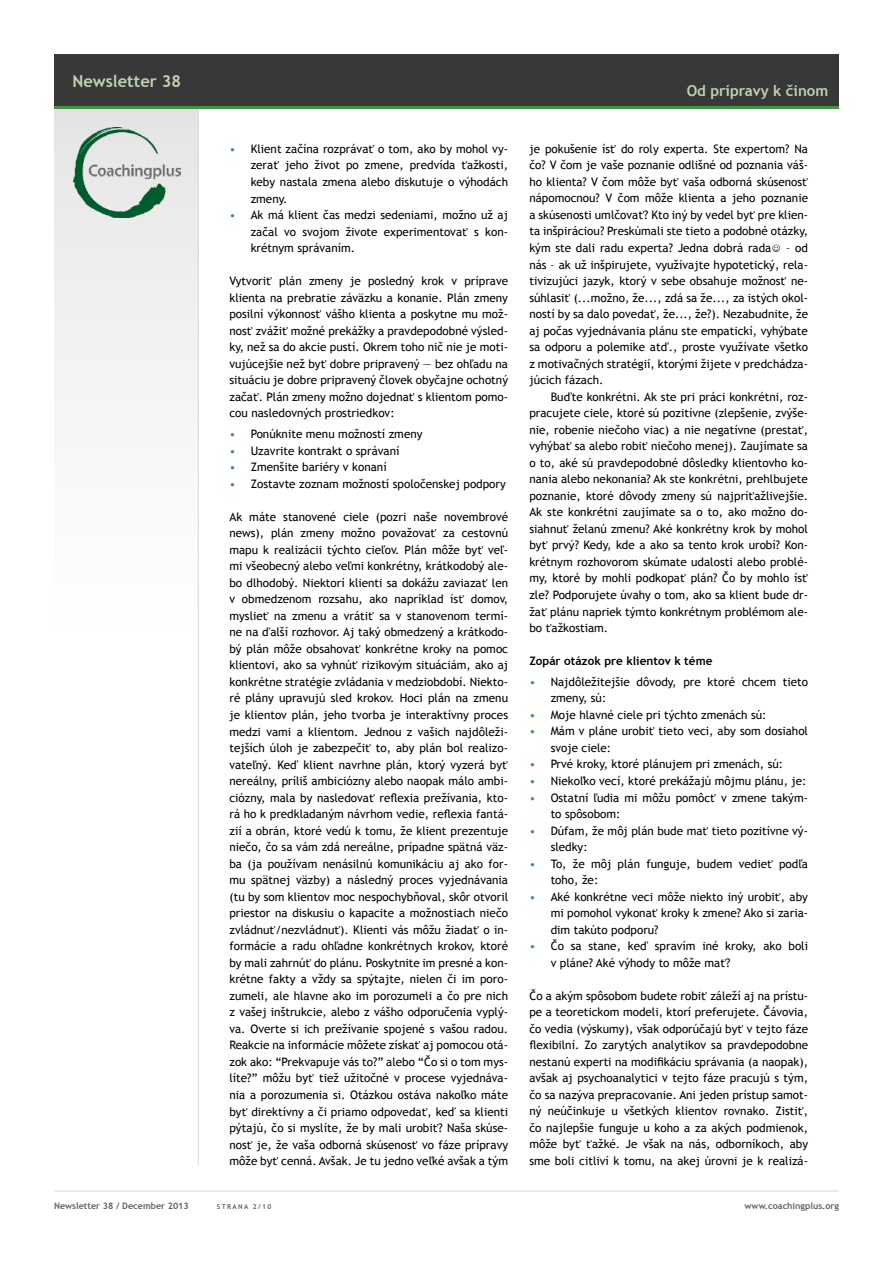
<style>
.page{position:relative;width:893px;height:1263px;background:#fff}
.page>*{position:absolute;margin:0;border:0;box-sizing:border-box;transform-origin:0 0}
.t1{font:700 16.5px "Trebuchet MS";color:#c0d2b0}
.t2{font:700 15px "Trebuchet MS";color:#c0d2b0}
.t3{font:11.7px/16.5px "Trebuchet MS";color:#000;text-align:justify}
.t4{font:700 11.7px "Trebuchet MS";color:#000}
.t5{font:700 9px "Trebuchet MS";color:#636362}
.t6{font:700 6.75px "Trebuchet MS";letter-spacing:.2em;color:#636362}
.s1{color:#449542}
</style>
<div class="page">
<div style="left:54px;top:106px;width:145px;height:525px;background:linear-gradient(to bottom,#e5e5e5,#fff)"></div>
<hr style="left:54px;top:1191px;width:785px;height:1px;background:#dadad9">
<hr style="left:198px;top:108px;width:1px;height:1057px;background:#dadad9">
<div style="left:54px;top:54px;width:785px;height:53px;background:#383838"></div>
<hr style="left:54px;top:106px;width:785px;height:3px;background:#449542">
<img style="left:74px;top:127px;width:106px;height:91px">
<h1 class="t1" style="left:72px;top:70px;width:110px">Newsletter 38</h1>
<p class="t3" style="left:251px;top:141px;width:259px;text-indent:-21px"><span class="s1">•</span> Klient začína rozprávať o tom, ako by mohol vy&shy;zerať jeho život po zmene, predvída ťažkosti, keby nastala zmena alebo diskutuje o výhodách zmeny.</p>
<p class="t3" style="left:251px;top:207px;width:259px;text-indent:-21px"><span class="s1">•</span> Ak má klient čas medzi sedeniami, možno už aj začal vo svojom živote experimentovať s kon&shy;krétnym správaním.</p>
<p class="t3" style="left:229px;top:273px;width:280px">Vytvoriť plán zmeny je posledný krok v príprave klienta na prebratie záväzku a konanie. Plán zmeny posilní výkonnosť vášho klienta a poskytne mu mož&shy;nosť zvážiť možné prekážky a pravdepodobné výsled&shy;ky, než sa do akcie pustí. Okrem toho nič nie je moti&shy;vujúcejšie než byť dobre pripravený — bez ohľadu na situáciu je dobre pripravený človek obyčajne ochotný začať. Plán zmeny možno dojednať s klientom pomo&shy;cou nasledovných prostriedkov:</p>
<p class="t3" style="left:229px;top:426px;width:195px"><span class="s1">•</span> Ponúknite menu možností zmeny</p>
<p class="t3" style="left:229px;top:442px;width:171px"><span class="s1">•</span> Uzavrite kontrakt o správaní</p>
<p class="t3" style="left:229px;top:459px;width:159px"><span class="s1">•</span> Zmenšite bariéry v konaní</p>
<p class="t3" style="left:229px;top:475px;width:278px"><span class="s1">•</span> Zostavte zoznam možností spoločenskej podpory</p>
<p class="t3" style="left:229px;top:508px;width:280px">Ak máte stanovené ciele (pozri naše novembrové news), plán zmeny možno považovať za cestovnú mapu k realizácii týchto cieľov. Plán môže byť veľ&shy;mi všeobecný alebo veľmi konkrétny, krátkodobý ale&shy;bo dlhodobý. Niektorí klienti sa dokážu zaviazať len v obmedzenom rozsahu, ako napríklad ísť domov, myslieť na zmenu a vrátiť sa v stanovenom termí&shy;ne na ďalší rozhovor. Aj taký obmedzený a krátkodo&shy;bý plán môže obsahovať konkrétne kroky na pomoc klientovi, ako sa vyhnúť rizikovým situáciám, ako aj konkrétne stratégie zvládania v medziobdobí. Niekto&shy;ré plány upravujú sled krokov. Hoci plán na zmenu je klientov plán, jeho tvorba je interaktívny proces medzi vami a klientom. Jednou z vašich najdôleži&shy;tejších úloh je zabezpečiť to, aby plán bol realizo&shy;vateľný. Keď klient navrhne plán, ktorý vyzerá byť nereálny, príliš ambiciózny alebo naopak málo ambi&shy;ciózny, mala by nasledovať reflexia prežívania, kto&shy;rá ho k predkladaným návrhom vedie, reflexia fantá&shy;zií a obrán, ktoré vedú k tomu, že klient prezentuje niečo, čo sa vám zdá nereálne, prípadne spätná väz&shy;ba (ja používam nenásilnú komunikáciu aj ako for&shy;mu spätnej väzby) a následný proces vyjednávania (tu by som klientov moc nespochybňoval, skôr otvoril priestor na diskusiu o kapacite a možnostiach niečo zvládnuť/nezvládnuť). Klienti vás môžu žiadať o in&shy;formácie a radu ohľadne konkrétnych krokov, ktoré by mali zahrnúť do plánu. Poskytnite im presné a kon&shy;krétne fakty a vždy sa spýtajte, nielen či im poro&shy;zumeli, ale hlavne ako im porozumeli a čo pre nich z vašej inštrukcie, alebo z vášho odporučenia vyplý&shy;va. Overte si ich prežívanie spojené s vašou radou.<br>Reakcie na informácie môžete získať aj pomocou otá&shy;zok ako: “Prekvapuje vás to?” alebo “Čo si o tom mys&shy;líte?” môžu byť tiež užitočné v procese vyjednáva&shy;nia a porozumenia si. Otázkou ostáva nakoľko máte byť direktívny a či priamo odpovedať, keď sa klienti pýtajú, čo si myslíte, že by mali urobiť? Naša skúse&shy;nosť je, že vaša odborná skúsenosť vo fáze prípravy môže byť cenná. Avšak. Je tu jedno veľké avšak a tým</p>
<p class="t2" style="left:687px;top:81px;width:143px">Od prípravy k činom</p>
<p class="t3" style="left:529px;top:141px;width:280px">je pokušenie ísť do roly experta. Ste expertom? Na čo? V čom je vaše poznanie odlišné od poznania váš&shy;ho klienta? V čom môže byť vaša odborná skúsenosť nápomocnou? V čom môže klienta a jeho poznanie a skúsenosti umlčovať? Kto iný by vedel byť pre klien&shy;ta inšpiráciou? Preskúmali ste tieto a podobné otázky, kým ste dali radu experta? Jedna dobrá rada☺ – od nás – ak už inšpirujete, využívajte hypotetický, rela&shy;tivizujúci jazyk, ktorý v sebe obsahuje možnosť ne&shy;súhlasiť (...možno, že..., zdá sa že..., za istých okol&shy;ností by sa dalo povedať, že..., že?). Nezabudnite, že aj počas vyjednávania plánu ste empatickí, vyhýbate sa odporu a polemike atď., proste využívate všetko z motivačných stratégií, ktorými žijete v predchádza&shy;júcich fázach.</p>
<p class="t3" style="left:529px;top:388px;width:280px;text-indent:21px">Buďte konkrétni. Ak ste pri práci konkrétni, roz&shy;pracujete ciele, ktoré sú pozitívne (zlepšenie, zvýše&shy;nie, robenie niečoho viac) a nie negatívne (prestať, vyhýbať sa alebo robiť niečoho menej). Zaujímate sa o to, aké sú pravdepodobné dôsledky klientovho ko&shy;nania alebo nekonania? Ak ste konkrétni, prehlbujete poznanie, ktoré dôvody zmeny sú najpríťažlivejšie.<br>Ak ste konkrétni zaujímate sa o to, ako možno do&shy;siahnuť želanú zmenu? Aké konkrétny krok by mohol byť prvý? Kedy, kde a ako sa tento krok urobí? Kon&shy;krétnym rozhovorom skúmate udalosti alebo problé&shy;my, ktoré by mohli podkopať plán? Čo by mohlo ísť zle? Podporujete úvahy o tom, ako sa klient bude dr&shy;žať plánu napriek týmto konkrétnym problémom ale&shy;bo ťažkostiam.</p>
<p class="t4" style="left:529px;top:654px;width:185px">Zopár otázok pre klientov k téme</p>
<p class="t3" style="left:551px;top:674px;width:259px;text-indent:-21px"><span class="s1">•</span> Najdôležitejšie dôvody, pre ktoré chcem tieto zmeny, sú:</p>
<p class="t3" style="left:529px;top:707px;width:239px"><span class="s1">•</span> Moje hlavné ciele pri týchto zmenách sú:</p>
<p class="t3" style="left:551px;top:723px;width:259px;text-indent:-21px"><span class="s1">•</span> Mám v pláne urobiť tieto veci, aby som dosiahol svoje ciele:</p>
<p class="t3" style="left:529px;top:756px;width:255px"><span class="s1">•</span> Prvé kroky, ktoré plánujem pri zmenách, sú:</p>
<p class="t3" style="left:529px;top:773px;width:279px"><span class="s1">•</span> Niekoľko vecí, ktoré prekážajú môjmu plánu, je:</p>
<p class="t3" style="left:551px;top:789px;width:259px;text-indent:-21px"><span class="s1">•</span> Ostatní ľudia mi môžu pomôcť v zmene takým&shy;to spôsobom:</p>
<p class="t3" style="left:551px;top:822px;width:259px;text-indent:-21px"><span class="s1">•</span> Dúfam, že môj plán bude mať tieto pozitívne vý&shy;sledky:</p>
<p class="t3" style="left:551px;top:855px;width:259px;text-indent:-21px"><span class="s1">•</span> To, že môj plán funguje, budem vedieť podľa toho, že:</p>
<p class="t3" style="left:551px;top:888px;width:259px;text-indent:-21px"><span class="s1">•</span> Aké konkrétne veci môže niekto iný urobiť, aby mi pomohol vykonať kroky k zmene? Ako si zaria&shy;dim takúto podporu?</p>
<p class="t3" style="left:551px;top:938px;width:259px;text-indent:-21px"><span class="s1">•</span> Čo sa stane, keď spravím iné kroky, ako boli v pláne? Aké výhody to môže mať?</p>
<p class="t3" style="left:529px;top:987px;width:280px">Čo a akým spôsobom budete robiť záleží aj na prístu&shy;pe a teoretickom modeli, ktorí preferujete. Čávovia, čo vedia (výskumy), však odporúčajú byť v tejto fáze flexibilní. Zo zarytých analytikov sa pravdepodobne nestanú experti na modifikáciu správania (a naopak), avšak aj psychoanalytici v tejto fáze pracujú s tým, čo sa nazýva prepracovanie. Ani jeden prístup samot&shy;ný neúčinkuje u všetkých klientov rovnako. Zistiť, čo najlepšie funguje u koho a za akých podmienok, môže byť ťažké. Je však na nás, odborníkoch, aby sme boli citliví k tomu, na akej úrovni je k realizá-</p>
<p class="t5" style="left:54px;top:1200px;width:136px">Newsletter 38 / December 2013</p>
<p class="t6" style="left:217px;top:1202px;width:56px">strana 2/10</p>
<p class="t5" style="left:745px;top:1200px;width:96px">www.coachingplus.org</p>
</div>
